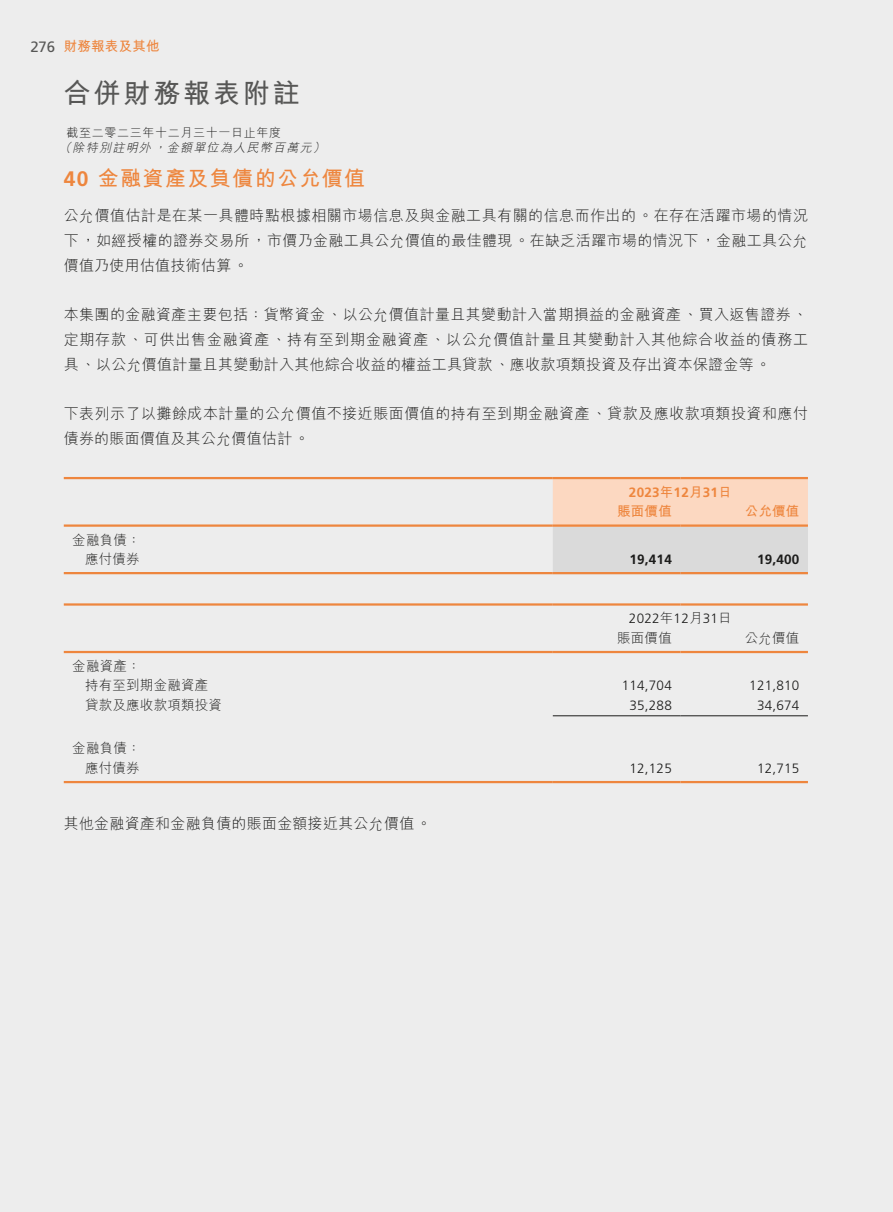
<style>
.page{position:relative;width:893px;height:1212px;background:#ededed}
.page>*{position:absolute;margin:0;border:0;box-sizing:border-box;transform-origin:0 0}
.t1{font:700 27px "M Hei HK";letter-spacing:.105em;color:#575756}
.t2{font:700 21px "M Hei HK";letter-spacing:.065em;color:#ee863e}
.t3{font:300 15px/24.8px "M Hei HK";letter-spacing:.015em;color:#1c1c1b;text-align:justify}
.t4{font:15px "Frutiger LT Std";color:#575756}
.t5{font:300 13.5px/19.5px "M Hei HK";letter-spacing:.015em;color:#1c1c1b;text-align:right}
.t6{font:300 13.5px "Frutiger LT Std";letter-spacing:.015em;color:#1c1c1b}
.t7{font:700 13.5px "M Hei HK";letter-spacing:.015em;color:#ee863e}
.t8{font:700 13.5px "Frutiger LT Std";letter-spacing:.015em;color:#1c1c1b}
.t9{font:700 13.5px "Frutiger LT Std";letter-spacing:.015em;color:#ee863e}
.t10{font:italic 300 12px "M Hei HK";color:#1c1c1b}
.t11{font:300 12px "M Hei HK";letter-spacing:.055em;color:#1c1c1b}
.s1{font-family:"Frutiger LT Std"}
.s2{font-family:"M Hei HK"}
</style>
<div class="page">
<svg style="left:553px;top:479px;width:255px;height:93px;background:#ead8cd"></svg>
<hr style="left:64px;top:477px;width:489px;height:2px;background:#ee863e">
<hr style="left:553px;top:477px;width:127px;height:2px;background:#ee863e">
<hr style="left:680px;top:477px;width:128px;height:2px;background:#ee863e">
<hr style="left:64px;top:524px;width:489px;height:3px;background:#ee863e">
<hr style="left:553px;top:524px;width:127px;height:3px;background:#ee863e">
<hr style="left:680px;top:524px;width:128px;height:3px;background:#ee863e">
<hr style="left:64px;top:572px;width:489px;height:2px;background:#ee863e">
<hr style="left:553px;top:572px;width:127px;height:2px;background:#ee863e">
<hr style="left:680px;top:572px;width:128px;height:2px;background:#ee863e">
<hr style="left:64px;top:603px;width:489px;height:3px;background:#ee863e">
<hr style="left:553px;top:603px;width:127px;height:3px;background:#ee863e">
<hr style="left:680px;top:603px;width:128px;height:3px;background:#ee863e">
<hr style="left:64px;top:651px;width:489px;height:2px;background:#ee863e">
<hr style="left:553px;top:651px;width:127px;height:2px;background:#ee863e">
<hr style="left:680px;top:651px;width:128px;height:2px;background:#ee863e">
<hr style="left:553px;top:715px;width:127px;height:1px;background:#1c1c1b">
<hr style="left:680px;top:715px;width:128px;height:1px;background:#1c1c1b">
<hr style="left:64px;top:781px;width:489px;height:2px;background:#ee863e">
<hr style="left:553px;top:781px;width:127px;height:2px;background:#ee863e">
<hr style="left:680px;top:781px;width:128px;height:2px;background:#ee863e">
<p class="t4" style="left:30px;top:38px;width:26px">276</p>
<p class="t7" style="left:64px;top:36px;width:97px">財務報表及其他</p>
<h1 class="t1" style="left:64px;top:73px;width:238px">合併財務報表附註</h1>
<p class="t11" style="left:66px;top:124px;width:216px">截至二零二三年十二月三十一日止年度</p>
<p class="t10" style="left:59px;top:139px;width:271px">（除特別註明外，金額單位為人民幣百萬元）</p>
<h2 class="t2" style="left:64px;top:163px;width:303px"><span class="s1">40</span> 金融資產及負債的公允價值</h2>
<p class="t3" style="left:64px;top:203px;width:746px">公允價值估計是在某一具體時點根據相關市場信息及與金融工具有關的信息而作出的。在存在活躍市場的情況下，如經授權的證券交易所，市價乃金融工具公允價值的最佳體現。在缺乏活躍市場的情況下，金融工具公允價值乃使用估值技術估算。</p>
<p class="t3" style="left:64px;top:302px;width:746px">本集團的金融資產主要包括：貨幣資金、以公允價值計量且其變動計入當期損益的金融資產、買入返售證券、定期存款、可供出售金融資產、持有至到期金融資產、以公允價值計量且其變動計入其他綜合收益的債務工具、以公允價值計量且其變動計入其他綜合收益的權益工具貸款、應收款項類投資及存出資本保證金等。</p>
<p class="t3" style="left:64px;top:401px;width:746px">下表列示了以攤餘成本計量的公允價值不接近賬面價值的持有至到期金融資產、貸款及應收款項類投資和應付債券的賬面價值及其公允價值估計。</p>
<p class="t9" style="left:629px;top:484px;width:104px">2023<span class="s2">年</span>12<span class="s2">月</span>31<span class="s2">日</span></p>
<p class="t7" style="left:617px;top:502px;width:56px">賬面價值</p>
<p class="t7" style="left:745px;top:502px;width:56px">公允價值</p>
<p class="t5" style="left:72px;top:529px;width:70px">金融負債：應付債券</p>
<p class="t8" style="left:629px;top:551px;width:44px">19,414</p>
<p class="t8" style="left:757px;top:551px;width:44px">19,400</p>
<p class="t5" style="left:85px;top:656px;width:125px;text-align:left;text-indent:-13px">金融資產：<br>持有至到期金融資產</p>
<p class="t6" style="left:629px;top:611px;width:104px">2022<span class="s2">年</span>12<span class="s2">月</span>31<span class="s2">日</span></p>
<p class="t5" style="left:617px;top:628px;width:56px">賬面價值</p>
<p class="t5" style="left:745px;top:628px;width:56px">公允價值</p>
<p class="t6" style="left:622px;top:678px;width:52px">114,704</p>
<p class="t6" style="left:749px;top:678px;width:52px">121,810</p>
<p class="t5" style="left:85px;top:695px;width:139px">貸款及應收款項類投資</p>
<p class="t6" style="left:629px;top:698px;width:44px">35,288</p>
<p class="t6" style="left:757px;top:698px;width:44px">34,674</p>
<p class="t5" style="left:72px;top:738px;width:70px">金融負債：應付債券</p>
<p class="t6" style="left:629px;top:761px;width:44px">12,125</p>
<p class="t6" style="left:757px;top:761px;width:44px">12,715</p>
<p class="t3" style="left:64px;top:810px;width:369px">其他金融資產和金融負債的賬面金額接近其公允價值。</p>
</div>
